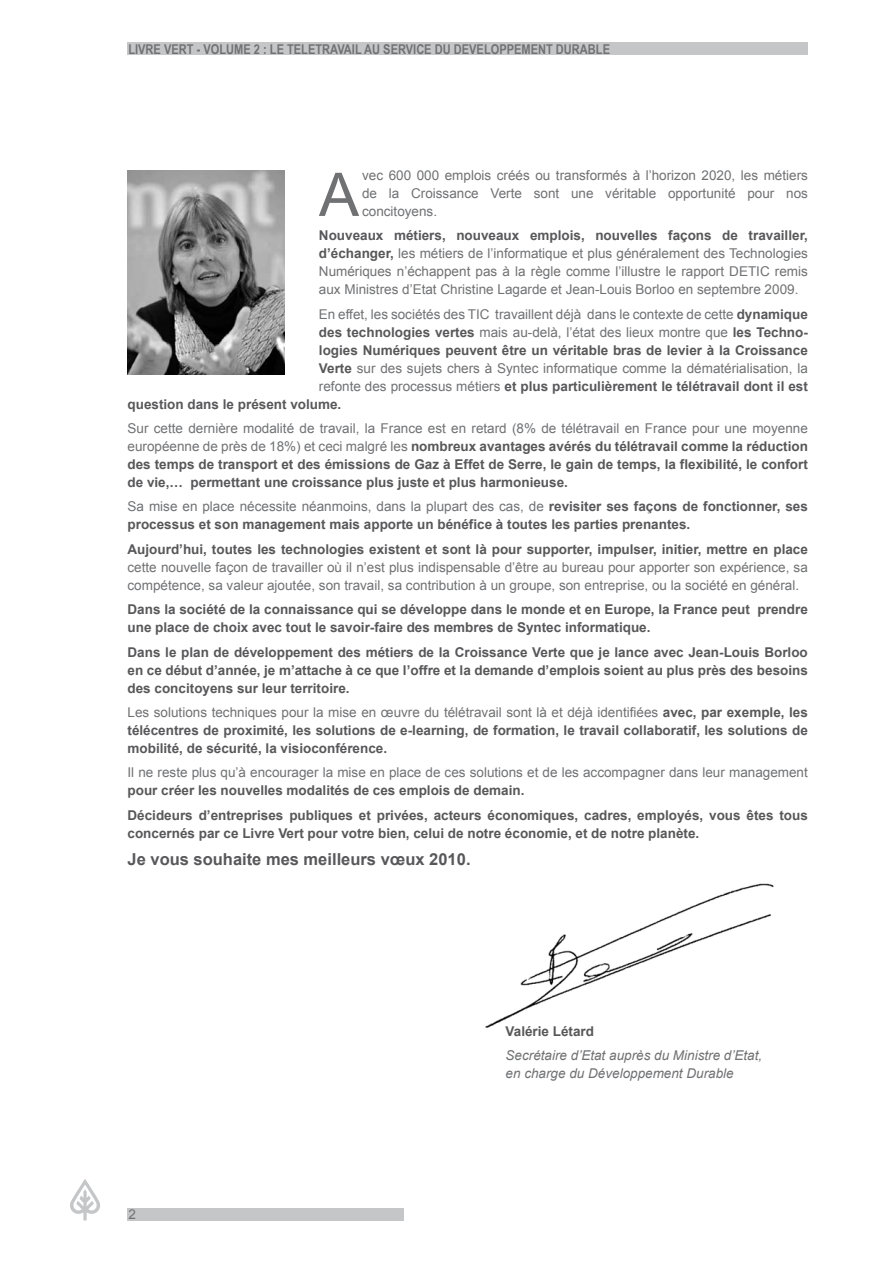
<style>
.page{position:relative;width:893px;height:1263px;background:#fff}
.page>*{position:absolute;margin:0;border:0;box-sizing:border-box;transform-origin:0 0}
.t1{font:60.3px "Arial";color:#707173}
.t2{font:700 16.5px "Arial";color:#58585a}
.t3{font:700 13.5px/18px "Arial";color:#58585a;text-align:justify}
.t4{font:13.5px/18px "Arial";color:#707173;text-align:justify}
.t5{font:italic 13.5px/18px "Arial";color:#707173}
.t6{font:700 13.5px "Arial Narrow";color:#707173}
.s1{font-weight:700;color:#58585a}
.s2{font-weight:400;color:#707173}
</style>
<div class="page">
<div style="left:128px;top:1208px;width:276px;height:12px;background:#c5c6c8"></div>
<div style="left:128px;top:43px;width:680px;height:12px;background:#c5c6c8"></div>
<svg style="left:70px;top:1179px;width:30px;height:41px"></svg>
<img style="left:485px;top:883px;width:289px;height:145px">
<img style="left:128px;top:170px;width:157px;height:204px">
<p class="t6" style="left:128px;top:39px;width:50px">LIVRE VERT</p>
<p class="t6" style="left:197px;top:39px;width:37px">- VOLUME</p>
<p class="t6" style="left:254px;top:39px;width:358px">2 : LE TELETRAVAIL AU SERVICE DU DEVELOPPEMENT DURABLE</p>
<h1 class="t1" style="left:319px;top:155px;width:42px">A</h1>
<p class="t4" style="left:362px;top:166px;width:447px">vec 600 000 emplois créés ou transformés à l’horizon 2020, les métiers de la Croissance Verte sont une véritable opportunité pour nos concitoyens.</p>
<p class="t4" style="left:319px;top:227px;width:490px"><span class="s1">Nouveaux métiers, nouveaux emplois, nouvelles façons de travailler, d’échanger,</span> les métiers de l’informatique et plus généralement des Technologies Numériques n’échappent pas à la règle comme l’illustre le rapport DETIC remis aux Ministres d’Etat Christine Lagarde et Jean-Louis Borloo en septembre 2009.</p>
<p class="t4" style="left:319px;top:305px;width:490px">En effet, les sociétés des TIC travaillent déjà dans le contexte de cette <span class="s1">dynamique</span></p>
<p class="t4" style="left:319px;top:323px;width:490px"><span class="s1">des technologies vertes</span> mais au-delà, l’état des lieux montre que <span class="s1">les Techno-</span></p>
<p class="t3" style="left:319px;top:341px;width:490px">logies Numériques peuvent être un véritable bras de levier à la Croissance</p>
<p class="t4" style="left:319px;top:359px;width:490px"><span class="s1">Verte</span> sur des sujets chers à Syntec informatique comme la dématérialisation, la</p>
<p class="t3" style="left:319px;top:377px;width:490px"><span class="s2">refonte des processus métiers</span> et plus particulièrement le télétravail dont il est</p>
<p class="t3" style="left:128px;top:395px;width:215px">question dans le présent volume.</p>
<p class="t3" style="left:128px;top:420px;width:682px"><span class="s2">Sur cette dernière modalité de travail, la France est en retard (8% de télétravail en France pour une moyenne européenne de près de 18%) et ceci malgré les</span> nombreux avantages avérés du télétravail comme la réduction des temps de transport et des émissions de Gaz à Effet de Serre, le gain de temps, la flexibilité, le confort de vie,… permettant une croissance plus juste et plus harmonieuse.</p>
<p class="t3" style="left:128px;top:498px;width:682px"><span class="s2">Sa mise en place nécessite néanmoins, dans la plupart des cas, de</span> revisiter ses façons de fonctionner, ses processus et son management mais apporte un bénéfice à toutes les parties prenantes.</p>
<p class="t3" style="left:128px;top:540px;width:682px">Aujourd’hui, toutes les technologies existent et sont là pour supporter, impulser, initier, mettre en place</p>
<p class="t4" style="left:128px;top:558px;width:682px">cette nouvelle façon de travailler où il n’est plus indispensable d’être au bureau pour apporter son expérience, sa compétence, sa valeur ajoutée, son travail, sa contribution à un groupe, son entreprise, ou la société en général.</p>
<p class="t3" style="left:128px;top:601px;width:682px">Dans la société de la connaissance qui se développe dans le monde et en Europe, la France peut prendre une place de choix avec tout le savoir-faire des membres de Syntec informatique.</p>
<p class="t3" style="left:128px;top:643px;width:682px">Dans le plan de développement des métiers de la Croissance Verte que je lance avec Jean-Louis Borloo en ce début d’année, je m’attache à ce que l’offre et la demande d’emplois soient au plus près des besoins des concitoyens sur leur territoire.</p>
<p class="t3" style="left:128px;top:704px;width:682px"><span class="s2">Les solutions techniques pour la mise en œuvre du télétravail sont là et déjà identifiées</span> avec, par exemple, les télécentres de proximité, les solutions de e-learning, de formation, le travail collaboratif, les solutions de mobilité, de sécurité, la visioconférence.</p>
<p class="t4" style="left:128px;top:764px;width:682px">Il ne reste plus qu’à encourager la mise en place de ces solutions et de les accompagner dans leur management</p>
<p class="t3" style="left:128px;top:779px;width:682px;line-height:24.5px">pour créer les nouvelles modalités de ces emplois de demain.<br>Décideurs d’entreprises publiques et privées, acteurs économiques, cadres, employés, vous êtes tous</p>
<p class="t3" style="left:128px;top:824px;width:573px">concernés par ce Livre Vert pour votre bien, celui de notre économie, et de notre planète.</p>
<p class="t2" style="left:128px;top:848px;width:344px">Je vous souhaite mes meilleurs vœux 2010.</p>
<p class="t4" style="left:128px;top:1205px;width:9px">2</p>
<p class="t3" style="left:506px;top:1022px;width:90px">Valérie Létard</p>
<p class="t5" style="left:506px;top:1047px;width:258px">Secrétaire d’Etat auprès du Ministre d’Etat, en charge du Développement Durable</p>
</div>
